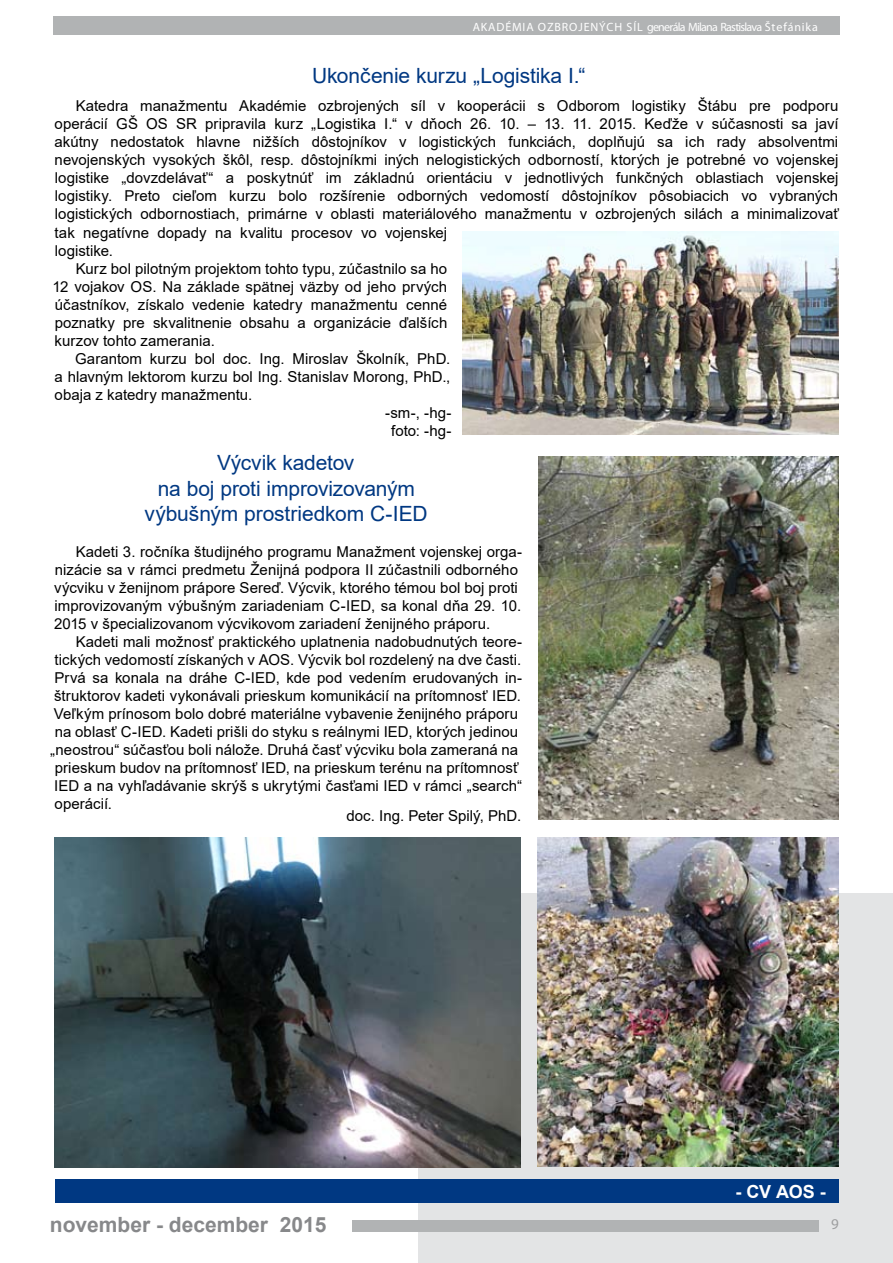
<style>
.page{position:relative;width:893px;height:1263px;background:#fff}
.page>*{position:absolute;margin:0;border:0;box-sizing:border-box;transform-origin:0 0}
.t1{font:21px/25.2px "Arial";letter-spacing:-.005em;color:#003882;text-align:center}
.t2{font:700 21px "Arial";color:#87888a}
.t3{font:700 18px "Arial";color:#fff}
.t4{font:15px/18px "Arial";color:#000}
.t5{font:15px "Myriad Pro";color:#58585a}
.t6{font:12px "Myriad Pro";letter-spacing:-.065em;color:#fff}
</style>
<div class="page">
<div style="left:418px;top:894px;width:475px;height:369px;background:#e3e4e5"></div>
<div style="left:53px;top:16px;width:787px;height:19px;background:#b1b3b4"></div>
<div style="left:352px;top:1220px;width:466px;height:12px;background:#b1b3b4"></div>
<div style="left:55px;top:1179px;width:784px;height:24px;background:#003882"></div>
<img style="left:463px;top:231px;width:376px;height:203px">
<img style="left:538px;top:456px;width:301px;height:363px">
<img style="left:54px;top:838px;width:466px;height:330px">
<img style="left:538px;top:838px;width:301px;height:328px">
<p class="t6" style="left:473px;top:20px;width:347px">A K A D É M I A O Z B R O J E N Ý C H S Í L generála Milana Rastislava Š t e f á n i k a</p>
<h1 class="t1" style="left:312px;top:63px;width:275px">Ukončenie kurzu „Logistika I.“</h1>
<p class="t4" style="left:76px;top:97px;width:764px">Katedra manažmentu Akadémie ozbrojených síl v kooperácii s Odborom logistiky Štábu pre podporu</p>
<p class="t4" style="left:55px;top:115px;width:785px">operácií GŠ OS SR pripravila kurz „Logistika I.“ v dňoch 26. 10. – 13. 11. 2015. Keďže v súčasnosti sa javí</p>
<p class="t4" style="left:55px;top:133px;width:785px">akútny nedostatok hlavne nižších dôstojníkov v logistických funkciách, doplňujú sa ich rady absolventmi</p>
<p class="t4" style="left:55px;top:151px;width:785px">nevojenských vysokých škôl, resp. dôstojníkmi iných nelogistických odborností, ktorých je potrebné vo vojenskej</p>
<p class="t4" style="left:55px;top:169px;width:785px">logistike „dovzdelávať“ a poskytnúť im základnú orientáciu v jednotlivých funkčných oblastiach vojenskej</p>
<p class="t4" style="left:55px;top:187px;width:785px">logistiky. Preto cieľom kurzu bolo rozšírenie odborných vedomostí dôstojníkov pôsobiacich vo vybraných</p>
<p class="t4" style="left:55px;top:205px;width:786px">logistických odbornostiach, primárne v oblasti materiálového manažmentu v ozbrojených silách a minimalizovať</p>
<p class="t4" style="left:55px;top:224px;width:394px">tak negatívne dopady na kvalitu procesov vo vojenskej</p>
<p class="t4" style="left:55px;top:242px;width:60px">logistike.</p>
<p class="t4" style="left:76px;top:260px;width:373px">Kurz bol pilotným projektom tohto typu, zúčastnilo sa ho</p>
<p class="t4" style="left:52px;top:278px;width:396px">12 vojakov OS. Na základe spätnej väzby od jeho prvých</p>
<p class="t4" style="left:55px;top:296px;width:394px">účastníkov, získalo vedenie katedry manažmentu cenné</p>
<p class="t4" style="left:55px;top:314px;width:394px">poznatky pre skvalitnenie obsahu a organizácie ďalších</p>
<p class="t4" style="left:55px;top:332px;width:162px">kurzov tohto zamerania.</p>
<p class="t4" style="left:75px;top:350px;width:377px">Garantom kurzu bol doc. Ing. Miroslav Školník, PhD.</p>
<p class="t4" style="left:55px;top:368px;width:397px">a hlavným lektorom kurzu bol Ing. Stanislav Morong, PhD.,</p>
<p class="t4" style="left:55px;top:386px;width:199px">obaja z katedry manažmentu.</p>
<p class="t4" style="left:385px;top:404px;width:68px">-sm-, -hg-</p>
<p class="t4" style="left:391px;top:422px;width:62px">foto: -hg-</p>
<h1 class="t1" style="left:144px;top:450px;width:285px">Výcvik kadetov<br>na boj proti improvizovaným výbušným prostriedkom C-IED</h1>
<p class="t4" style="left:54px;top:542px;width:470px;text-indent:22px">Kadeti 3. ročníka študijného programu Manažment vojenskej orga&shy;nizácie sa v rámci predmetu Ženijná podpora II zúčastnili odborného výcviku v ženijnom prápore Sereď. Výcvik, ktorého témou bol boj proti improvizovaným výbušným zariadeniam C-IED, sa konal dňa 29. 10.<br>2015 v špecializovanom výcvikovom zariadení ženijného práporu.</p>
<p class="t4" style="left:50px;top:632px;width:473px;text-indent:26px">Kadeti mali možnosť praktického uplatnenia nadobudnutých teore&shy;tických vedomostí získaných v AOS. Výcvik bol rozdelený na dve časti.<br>Prvá sa konala na dráhe C-IED, kde pod vedením erudovaných in&shy;štruktorov kadeti vykonávali prieskum komunikácií na prítomnosť IED.<br>Veľkým prínosom bolo dobré materiálne vybavenie ženijného práporu na oblasť C-IED. Kadeti prišli do styku s reálnymi IED, ktorých jedinou „neostrou“ súčasťou boli nálože. Druhá časť výcviku bola zameraná na prieskum budov na prítomnosť IED, na prieskum terénu na prítomnosť IED a na vyhľadávanie skrýš s ukrytými časťami IED v rámci „search“ operácií.</p>
<p class="t4" style="left:346px;top:806px;width:176px">doc. Ing. Peter Spilý, PhD.</p>
<p class="t3" style="left:736px;top:1179px;width:92px">- CV AOS -</p>
<h1 class="t2" style="left:50px;top:1210px;width:278px">november - december 2015</h1>
<p class="t5" style="left:831px;top:1215px;width:9px">9</p>
</div>
